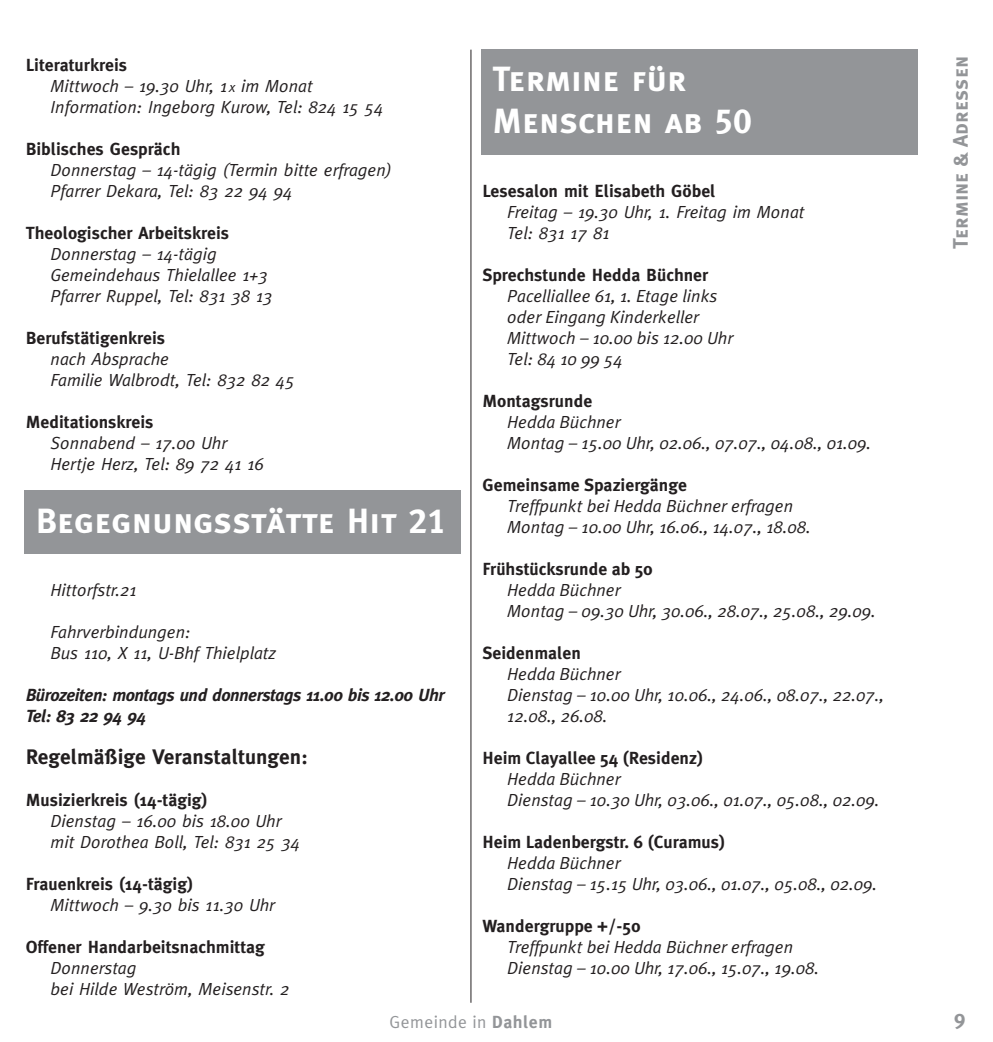
<style>
.page{position:relative;width:993px;height:1042px;background:#fff}
.page>*{position:absolute;margin:0;border:0;box-sizing:border-box;transform-origin:0 0}
.t1{font:35px/42px "Meta Plus Bold Caps";color:#fff}
.t2{font:700 21px "Meta Plus";color:#231f20}
.t3{font:21px "Meta Plus Bold Caps";color:#939598}
.t4{font:italic 17.5px/21px "Meta Plus Normal";color:#231f20}
.t5{font:700 17.5px "Meta Plus";color:#231f20}
.t6{font:italic 700 17.5px/21px "Meta Plus";letter-spacing:-.03em;color:#231f20}
.t7{font:17.5px "Meta Plus Normal";letter-spacing:.025em;color:#939598}
.s1{font-size:14px}
.s2{font-family:"Meta Plus";font-weight:700}
</style>
<div class="page">
<hr style="left:470px;top:50px;width:1px;height:952px;background:#231f20">
<div style="left:24px;top:491px;width:437px;height:63px;background:#939598"></div>
<div style="left:480px;top:50px;width:437px;height:105px;background:#939598"></div>
<p class="t5" style="left:26px;top:57px;width:103px">Literaturkreis</p>
<p class="t4" style="left:51px;top:76px;width:334px">Mittwoch – 19.30 Uhr, 1 <span class="s1">x</span> im Monat<br>Information: Ingeborg Kurow, Tel: 824 15 54</p>
<p class="t5" style="left:26px;top:141px;width:156px">Biblisches Gespräch</p>
<p class="t4" style="left:51px;top:160px;width:342px">Donnerstag – 14-tägig (Termin bitte erfragen)<br>Pfarrer Dekara, Tel: 83 22 94 94</p>
<p class="t5" style="left:26px;top:225px;width:205px">Theologischer Arbeitskreis</p>
<p class="t4" style="left:51px;top:244px;width:223px">Donnerstag – 14-tägig<br>Gemeindehaus Thielallee 1+3<br>Pfarrer Ruppel, Tel: 831 38 13</p>
<p class="t5" style="left:26px;top:330px;width:141px">Berufstätigenkreis</p>
<p class="t4" style="left:51px;top:349px;width:245px">nach Absprache<br>Familie Walbrodt, Tel: 832 82 45</p>
<p class="t5" style="left:26px;top:414px;width:129px">Meditationskreis</p>
<p class="t4" style="left:51px;top:433px;width:215px">Sonnabend – 17.00 Uhr<br>Hertje Herz, Tel: 89 72 41 16</p>
<h1 class="t1" style="left:36px;top:500px;width:411px">Begegnungsstätte Hit 21</h1>
<p class="t4" style="left:51px;top:580px;width:87px">Hittorfstr.21</p>
<p class="t4" style="left:51px;top:622px;width:227px">Fahrverbindungen:<br>Bus 110, X 11, U-Bhf Thielplatz</p>
<p class="t6" style="left:26px;top:686px;width:420px">Bürozeiten: montags und donnerstags 11.00 bis 12.00 Uhr<br>Tel: 83 22 94 94</p>
<p class="t2" style="left:26px;top:748px;width:283px">Regelmäßige Veranstaltungen:</p>
<p class="t5" style="left:26px;top:792px;width:183px">Musizierkreis (14-tägig)</p>
<p class="t4" style="left:51px;top:811px;width:251px">Dienstag – 16.00 bis 18.00 Uhr mit Dorothea Boll, Tel: 831 25 34</p>
<p class="t5" style="left:26px;top:876px;width:169px">Frauenkreis (14-tägig)</p>
<p class="t4" style="left:51px;top:895px;width:226px">Mittwoch – 9.30 bis 11.30 Uhr</p>
<p class="t5" style="left:26px;top:939px;width:241px">Offener Handarbeitsnachmittag</p>
<p class="t4" style="left:51px;top:958px;width:240px">Donnerstag<br>bei Hilde Weström, Meisenstr. 2</p>
<h1 class="t1" style="left:492px;top:58px;width:261px">Termine für<br>Menschen ab 50</h1>
<p class="t5" style="left:482px;top:183px;width:234px">Lesesalon mit Elisabeth Göbel</p>
<p class="t4" style="left:507px;top:202px;width:299px">Freitag – 19.30 Uhr, 1. Freitag im Monat<br>Tel: 831 17 81</p>
<p class="t5" style="left:482px;top:267px;width:227px">Sprechstunde Hedda Büchner</p>
<p class="t4" style="left:507px;top:286px;width:227px">Pacelliallee 61, 1. Etage links oder Eingang Kinderkeller<br>Mittwoch – 10.00 bis 12.00 Uhr<br>Tel: 84 10 99 54</p>
<p class="t5" style="left:482px;top:393px;width:111px">Montagsrunde</p>
<p class="t4" style="left:507px;top:412px;width:365px">Hedda Büchner<br>Montag – 15.00 Uhr, 02.06., 07.07., 04.08., 01.09.</p>
<p class="t5" style="left:482px;top:477px;width:206px">Gemeinsame Spaziergänge</p>
<p class="t4" style="left:507px;top:496px;width:305px">Treffpunkt bei Hedda Büchner erfragen<br>Montag – 10.00 Uhr, 16.06., 14.07., 18.08.</p>
<p class="t5" style="left:482px;top:561px;width:172px">Frühstücksrunde ab 50</p>
<p class="t4" style="left:507px;top:580px;width:370px">Hedda Büchner<br>Montag – 09.30 Uhr, 30.06., 28.07., 25.08., 29.09.</p>
<p class="t5" style="left:482px;top:645px;width:100px">Seidenmalen</p>
<p class="t4" style="left:507px;top:664px;width:378px">Hedda Büchner<br>Dienstag – 10.00 Uhr, 10.06., 24.06., 08.07., 22.07.,<br>12.08., 26.08.</p>
<p class="t5" style="left:482px;top:750px;width:222px">Heim Clayallee 54 (Residenz)</p>
<p class="t4" style="left:507px;top:769px;width:373px">Hedda Büchner<br>Dienstag – 10.30 Uhr, 03.06., 01.07., 05.08., 02.09.</p>
<p class="t5" style="left:482px;top:834px;width:244px">Heim Ladenbergstr. 6 (Curamus)</p>
<p class="t4" style="left:507px;top:853px;width:371px">Hedda Büchner<br>Dienstag – 15.15 Uhr, 03.06., 01.07., 05.08., 02.09.</p>
<p class="t5" style="left:482px;top:918px;width:160px">Wandergruppe +/-50</p>
<p class="t4" style="left:507px;top:937px;width:313px">Treffpunkt bei Hedda Büchner erfragen<br>Dienstag – 10.00 Uhr, 17.06., 15.07., 19.08.</p>
<p class="t7" style="left:389px;top:1015px;width:164px">Gemeinde in <span class="s2">Dahlem</span></p>
<p class="t3" style="left:947px;top:249px;width:194px;rotate:-90deg">Termine &amp; Adressen</p>
<p class="t3" style="left:954px;top:1008px;width:13px">9</p>
</div>
